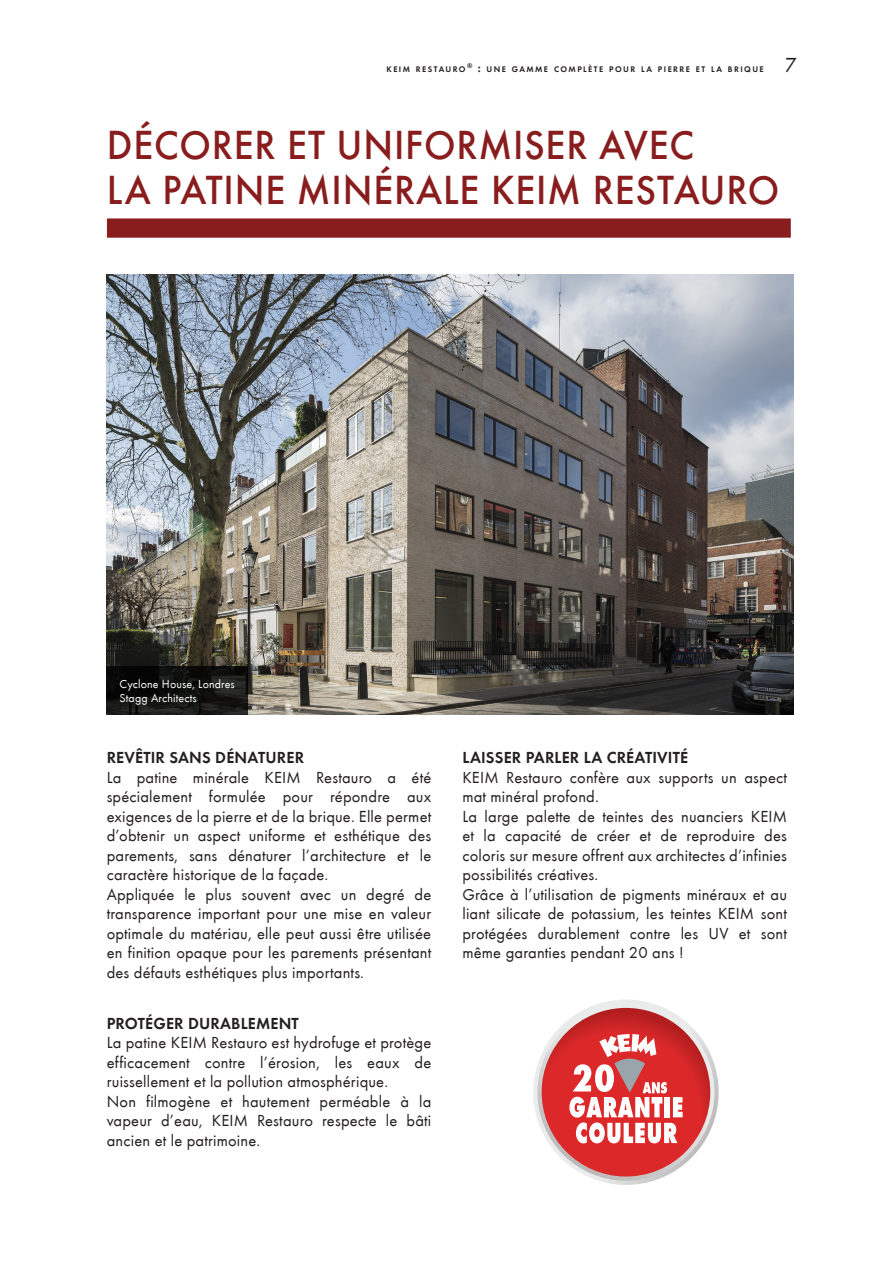
<style>
.page{position:relative;width:893px;height:1263px;background:#fff}
.page>*{position:absolute;margin:0;border:0;box-sizing:border-box;transform-origin:0 0}
.t1{font:500 42px/45px "Futura T";letter-spacing:.02em;color:#891c1c;scale:.95 1}
.t2{font:21px "Futura T Boo";color:#231f20}
.t3{font:16.5px/19.5px "Futura T Boo";letter-spacing:.01em;color:#231f20;text-align:justify}
.t4{font:16.5px "Futura T Dem";letter-spacing:.01em;color:#231f20}
.t5{font:12px "Futura T Boo";letter-spacing:.01em;color:#fff}
.t6{font:8.4px "Futura T Dem";letter-spacing:.17em;color:#231f20}
.s1{font-size:12px}
</style>
<div class="page">
<img style="left:107px;top:275px;width:687px;height:440px">
<div style="left:107px;top:218px;width:684px;height:20px;background:#891c1c"></div>
<svg style="left:107px;top:667px;width:141px;height:48px;background:#121311"></svg>
<svg style="left:533px;top:999px;width:186px;height:186px"></svg>
<p class="t6" style="left:387px;top:64px;width:379px">KEIM RESTAURO<sup>®</sup> <span class="s1">:</span> UNE GAMME COMPLÈTE POUR LA PIERRE ET LA BRIQUE</p>
<p class="t2" style="left:785px;top:53px;width:13px">7</p>
<p class="t1" style="left:107px;top:123px;width:709px">DÉCORER ET UNIFORMISER AVEC<br>LA PATINE MINÉRALE KEIM RESTAURO</p>
<p class="t5" style="left:120px;top:677px;width:117px">Cyclone House, Londres</p>
<p class="t5" style="left:120px;top:691px;width:79px">Stagg Architects</p>
<p class="t4" style="left:107px;top:748px;width:199px">REVÊTIR SANS DÉNATURER</p>
<p class="t3" style="left:107px;top:768px;width:326px">La patine minérale KEIM Restauro a été spécialement formulée pour répondre aux exigences de la pierre et de la brique. Elle permet d’obtenir un aspect uniforme et esthétique des parements, sans dénaturer l’architecture et le caractère historique de la façade.</p>
<p class="t3" style="left:107px;top:885px;width:326px">Appliquée le plus souvent avec un degré de transparence important pour une mise en valeur optimale du matériau, elle peut aussi être utilisée en finition opaque pour les parements présentant des défauts esthétiques plus importants.</p>
<p class="t4" style="left:107px;top:1014px;width:194px">PROTÉGER DURABLEMENT</p>
<p class="t3" style="left:107px;top:1033px;width:326px">La patine KEIM Restauro est hydrofuge et protège efficacement contre l’érosion, les eaux de ruissellement et la pollution atmosphérique.</p>
<p class="t3" style="left:107px;top:1092px;width:326px">Non filmogène et hautement perméable à la vapeur d’eau, KEIM Restauro respecte le bâti ancien et le patrimoine.</p>
<p class="t4" style="left:462px;top:748px;width:227px">LAISSER PARLER LA CRÉATIVITÉ</p>
<p class="t3" style="left:462px;top:768px;width:326px">KEIM Restauro confère aux supports un aspect mat minéral profond.</p>
<p class="t3" style="left:462px;top:807px;width:326px">La large palette de teintes des nuanciers KEIM et la capacité de créer et de reproduire des coloris sur mesure offrent aux architectes d’infinies possibilités créatives.</p>
<p class="t3" style="left:462px;top:885px;width:326px">Grâce à l’utilisation de pigments minéraux et au liant silicate de potassium, les teintes KEIM sont protégées durablement contre les UV et sont même garanties pendant 20 ans !</p>
</div>
